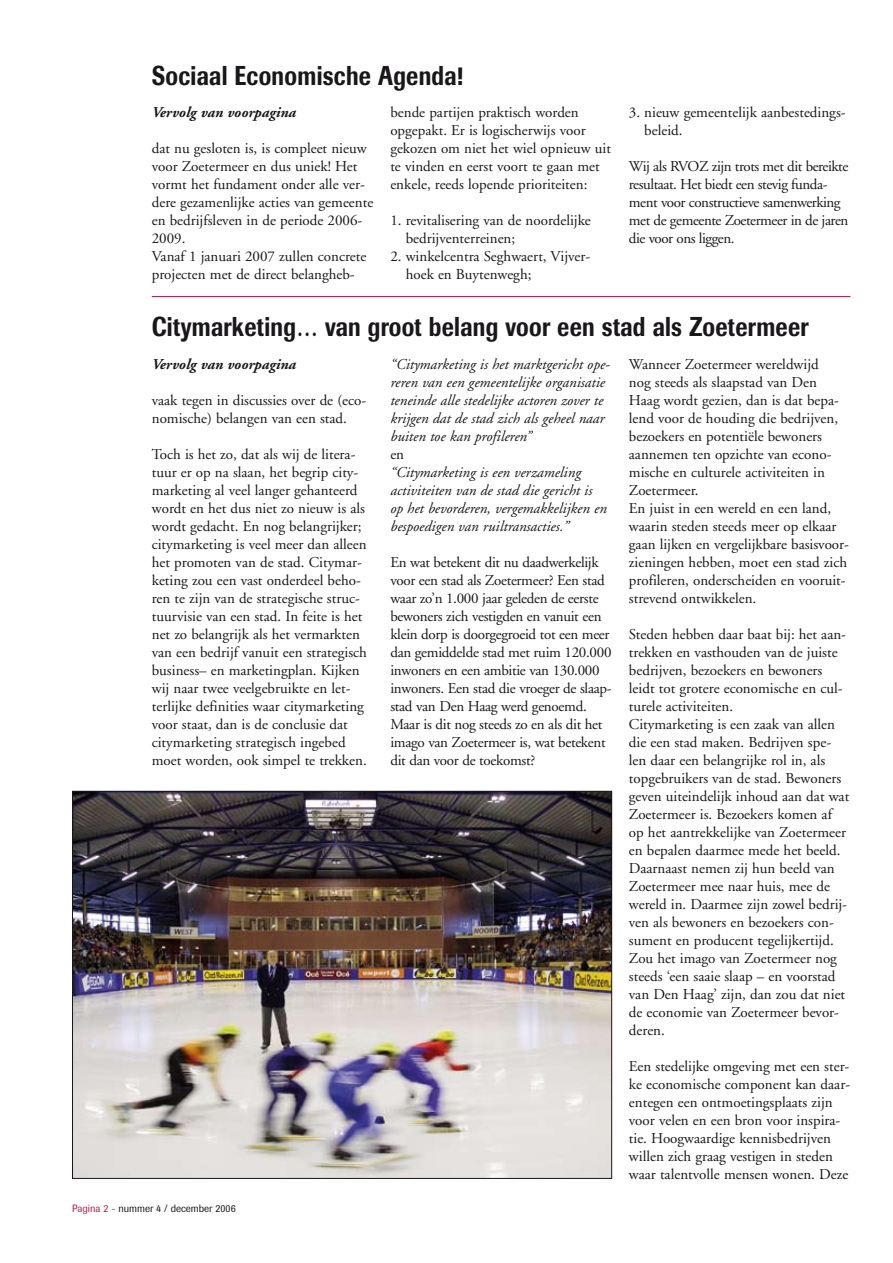
<style>
.page{position:relative;width:893px;height:1263px;background:#fff}
.page>*{position:absolute;margin:0;border:0;box-sizing:border-box;transform-origin:0 0}
.t1{font:500 27px "Imago";letter-spacing:.015em;color:#1a171b;scale:.8 1}
.t2{font:15px/18px "Adobe Garamond";color:#1a171b}
.t3{font:15px/18px "Adobe Garamond";letter-spacing:-.02em;color:#1a171b}
.t4{font:italic 15px/18px "Adobe Garamond";color:#1a171b}
.t5{font:15px/18px "Adobe Garamond";letter-spacing:-.03em;color:#1a171b}
.t6{font:italic 700 15px "Adobe Garamond";color:#1a171b}
.t7{font:10.5px "Imago";color:#1a171b;scale:.95 1}
.s1{color:#b61a50}
</style>
<div class="page">
<img style="left:74px;top:793px;width:536px;height:384px">
<hr style="left:152px;top:296px;width:698px;height:1px;background:#b61a50">
<h1 class="t1" style="left:152px;top:59px;width:390px">Sociaal Economische Agenda!</h1>
<p class="t6" style="left:152px;top:104px;width:146px">Vervolg van voorpagina</p>
<p class="t2" style="left:390px;top:103px;width:222px">bende partijen praktisch worden opgepakt. Er is logischerwijs voor gekozen om niet het wiel opnieuw uit te vinden en eerst voort te gaan met enkele, reeds lopende prioriteiten:</p>
<p class="t2" style="left:406px;top:211px;width:187px;text-indent:-15px">1. revitalisering van de noordelijke bedrijventerreinen;</p>
<p class="t2" style="left:406px;top:247px;width:186px;text-indent:-15px">2. winkelcentra Seghwaert, Vijver&shy;hoek en Buytenwegh;</p>
<p class="t2" style="left:152px;top:139px;width:223px">dat nu gesloten is, is compleet nieuw voor Zoetermeer en dus uniek! Het vormt het fundament onder alle ver&shy;dere gezamenlijke acties van gemeente en bedrijfsleven in de periode 2006-<br>2009.<br>Vanaf 1 januari 2007 zullen concrete projecten met de direct belangheb-</p>
<p class="t2" style="left:644px;top:103px;width:203px;text-indent:-15px">3. nieuw gemeentelijk aanbestedings&shy;beleid.</p>
<p class="t5" style="left:629px;top:157px;width:221px">Wij als RVOZ zijn trots met dit bereikte resultaat. Het biedt een stevig funda&shy;ment voor constructieve samenwerking met de gemeente Zoetermeer in de jaren die voor ons liggen.</p>
<h1 class="t1" style="left:152px;top:310px;width:823px">Citymarketing… van groot belang voor een stad als Zoetermeer</h1>
<p class="t6" style="left:152px;top:356px;width:146px">Vervolg van voorpagina</p>
<p class="t2" style="left:629px;top:355px;width:222px">Wanneer Zoetermeer wereldwijd<br>nog steeds als slaapstad van Den<br>Haag wordt gezien, dan is dat bepa&shy;lend voor de houding die bedrijven, bezoekers en potentiële bewoners aannemen ten opzichte van econo&shy;mische en culturele activiteiten in<br>Zoetermeer.<br>En juist in een wereld en een land, waarin steden steeds meer op elkaar gaan lijken en vergelijkbare basisvoor&shy;zieningen hebben, moet een stad zich profileren, onderscheiden en vooruit&shy;strevend ontwikkelen.</p>
<p class="t2" style="left:629px;top:625px;width:222px">Steden hebben daar baat bij: het aan&shy;trekken en vasthouden van de juiste bedrijven, bezoekers en bewoners leidt tot grotere economische en cul&shy;turele activiteiten.<br>Citymarketing is een zaak van allen die een stad maken. Bedrijven spe&shy;len daar een belangrijke rol in, als topgebruikers van de stad. Bewoners geven uiteindelijk inhoud aan dat wat Zoetermeer is. Bezoekers komen af op het aantrekkelijke van Zoetermeer en bepalen daarmee mede het beeld.<br>Daarnaast nemen zij hun beeld van Zoetermeer mee naar huis, mee de wereld in. Daarmee zijn zowel bedrij&shy;ven als bewoners en bezoekers con&shy;sument en producent tegelijkertijd.<br>Zou het imago van Zoetermeer nog steeds ‘een saaie slaap – en voorstad van Den Haag’ zijn, dan zou dat niet de economie van Zoetermeer bevor&shy;deren.</p>
<p class="t2" style="left:629px;top:1057px;width:223px">Een stedelijke omgeving met een ster&shy;ke economische component kan daar&shy;entegen een ontmoetingsplaats zijn voor velen en een bron voor inspira&shy;tie. Hoogwaardige kennisbedrijven willen zich graag vestigen in steden waar talentvolle mensen wonen. Deze</p>
<p class="t4" style="left:390px;top:355px;width:221px">“Citymarketing is het marktgericht ope&shy;reren van een gemeentelijke organisatie teneinde alle stedelijke actoren zover te krijgen dat de stad zich als geheel naar buiten toe kan profileren”</p>
<p class="t2" style="left:390px;top:445px;width:15px">en</p>
<p class="t4" style="left:390px;top:463px;width:218px">“Citymarketing is een verzameling activiteiten van de stad die gericht is op het bevorderen, vergemakkelijken en bespoedigen van ruiltransacties.”</p>
<p class="t3" style="left:390px;top:553px;width:223px">En wat betekent dit nu daadwerkelijk voor een stad als Zoetermeer? Een stad waar zo’n 1.000 jaar geleden de eerste bewoners zich vestigden en vanuit een klein dorp is doorgegroeid tot een meer dan gemiddelde stad met ruim 120.000 inwoners en een ambitie van 130.000 inwoners. Een stad die vroeger de slaap&shy;stad van Den Haag werd genoemd.<br>Maar is dit nog steeds zo en als dit het imago van Zoetermeer is, wat betekent dit dan voor de toekomst?</p>
<p class="t2" style="left:152px;top:391px;width:216px">vaak tegen in discussies over de (eco&shy;nomische) belangen van een stad.</p>
<p class="t2" style="left:152px;top:445px;width:217px">Toch is het zo, dat als wij de litera&shy;tuur er op na slaan, het begrip city&shy;marketing al veel langer gehanteerd wordt en het dus niet zo nieuw is als wordt gedacht. En nog belangrijker; citymarketing is veel meer dan alleen het promoten van de stad. Citymar&shy;keting zou een vast onderdeel beho&shy;ren te zijn van de strategische struc&shy;tuurvisie van een stad. In feite is het net zo belangrijk als het vermarkten van een bedrijf vanuit een strategisch business– en marketingplan. Kijken wij naar twee veelgebruikte en let&shy;terlijke definities waar citymarketing voor staat, dan is de conclusie dat citymarketing strategisch ingebed moet worden, ook simpel te trekken.</p>
<p class="t7" style="left:72px;top:1202px;width:174px"><span class="s1">Pagina -</span> nummer 4 / december 2006</p>
</div>
